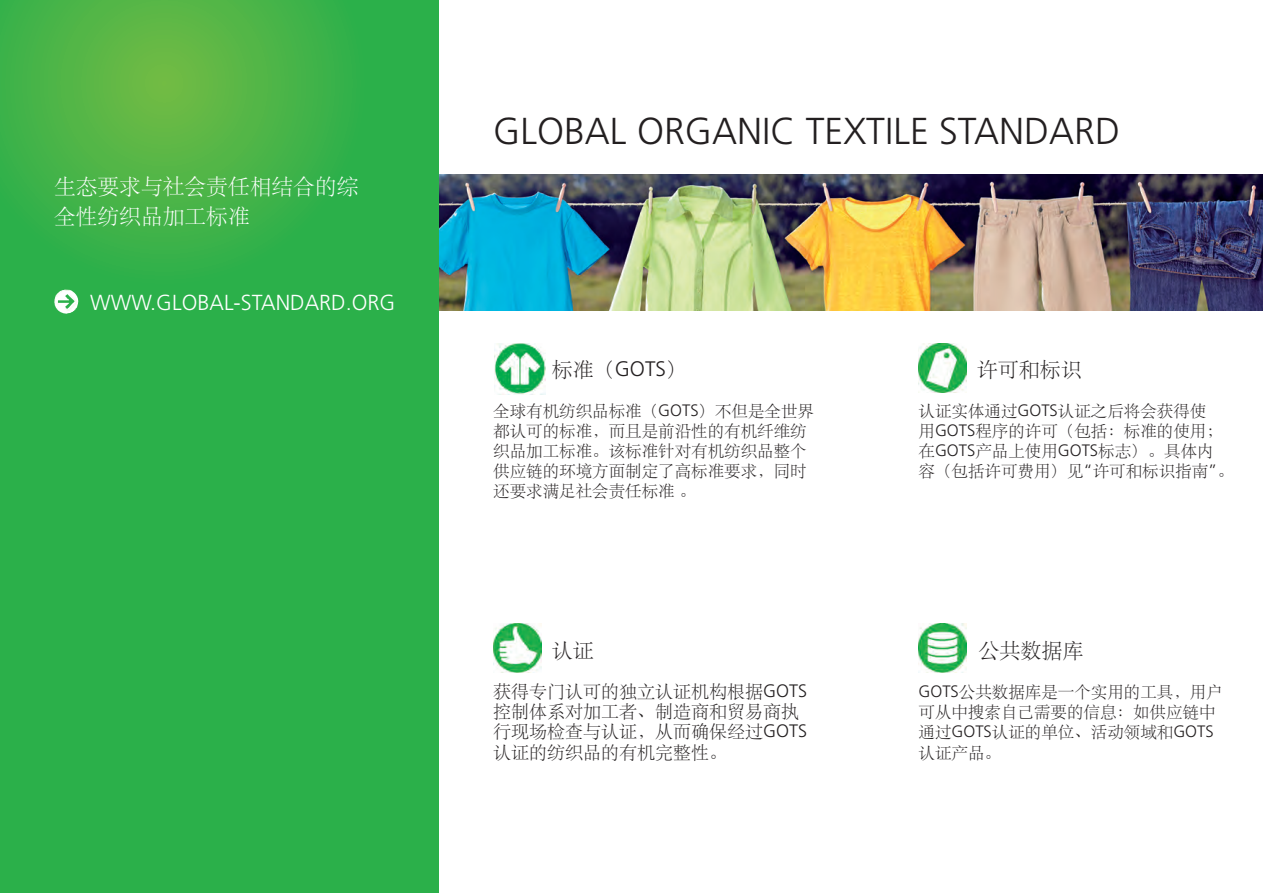
<style>
.page{position:relative;width:1263px;height:893px;background:#fff}
.page>*{position:absolute;margin:0;border:0;box-sizing:border-box;transform-origin:0 0}
.t1{font:300 37.5px "Frutiger";color:#231f20}
.t2{font:21.75px "ST Song";color:#fff}
.t3{font:300 21.75px "Frutiger";color:#fff}
.t4{font:21px "ST Song";color:#231f20}
.t5{font:18px "ST Song";color:#231f20}
.t6{font:16.5px "ST Song";color:#231f20}
.s1{font-family:"Frutiger";font-weight:300}
</style>
<div class="page">
<img style="left:438px;top:174px;width:825px;height:136px">
<div style="left:0;top:0;width:438px;height:893px;background:#2bb04a"></div>
<svg style="left:0;top:0;width:340px;height:259px"></svg>
<img style="left:54px;top:290px;width:25px;height:24px">
<img style="left:494px;top:343px;width:51px;height:52px">
<img style="left:918px;top:624px;width:49px;height:48px">
<img style="left:493px;top:624px;width:49px;height:48px">
<img style="left:918px;top:344px;width:49px;height:48px">
<p class="t2" style="left:54px;top:174px;width:306px">生态要求与社会责任相结合的综</p>
<p class="t2" style="left:54px;top:204px;width:197px">全性纺织品加工标准</p>
<p class="t3" style="left:90px;top:293px;width:307px">WWW.GLOBAL-STANDARD.ORG</p>
<p class="t1" style="left:493px;top:116px;width:628px">GLOBAL ORGANIC TEXTILE STANDARD</p>
<p class="t4" style="left:552px;top:358px;width:137px">标准（<span class="s1">GOTS</span>）</p>
<p class="t6" style="left:493px;top:402px;width:322px">全球有机纺织品标准（<span class="s1">GOTS</span>）不但是全世界</p>
<p class="t6" style="left:493px;top:422px;width:315px">都认可的标准，而且是前沿性的有机纤维纺</p>
<p class="t6" style="left:493px;top:442px;width:315px">织品加工标准。该标准针对有机纺织品整个</p>
<p class="t6" style="left:493px;top:462px;width:315px">供应链的环境方面制定了高标准要求，同时</p>
<p class="t6" style="left:493px;top:482px;width:204px">还要求满足社会责任标准。</p>
<p class="t4" style="left:552px;top:639px;width:43px">认证</p>
<p class="t5" style="left:493px;top:682px;width:315px">获得专门认可的独立认证机构根据<span class="s1">GOTS</span></p>
<p class="t5" style="left:493px;top:702px;width:307px">控制体系对加工者、制造商和贸易商执</p>
<p class="t5" style="left:493px;top:722px;width:315px">行现场检查与认证，从而确保经过<span class="s1">GOTS</span></p>
<p class="t5" style="left:493px;top:742px;width:235px">认证的纺织品的有机完整性。</p>
<p class="t4" style="left:977px;top:358px;width:106px">许可和标识</p>
<p class="t6" style="left:918px;top:402px;width:289px">认证实体通过<span class="s1">GOTS</span>认证之后将会获得使</p>
<p class="t6" style="left:918px;top:422px;width:306px">用<span class="s1">GOTS</span>程序的许可（包括：标准的使用；</p>
<p class="t6" style="left:918px;top:442px;width:297px">在<span class="s1">GOTS</span>产品上使用<span class="s1">GOTS</span>标志）。具体内</p>
<p class="t6" style="left:918px;top:462px;width:317px">容（包括许可费用）见<span class="s1">“</span>许可和标识指南<span class="s1">”</span>。</p>
<p class="t4" style="left:978px;top:639px;width:106px">公共数据库</p>
<p class="t6" style="left:918px;top:683px;width:306px"><span class="s1">GOTS</span>公共数据库是一个实用的工具，用户</p>
<p class="t6" style="left:918px;top:703px;width:298px">可从中搜索自己需要的信息：如供应链中</p>
<p class="t6" style="left:918px;top:723px;width:297px">通过<span class="s1">GOTS</span>认证的单位、活动领域和<span class="s1">GOTS</span></p>
<p class="t6" style="left:918px;top:743px;width:84px">认证产品。</p>
</div>
